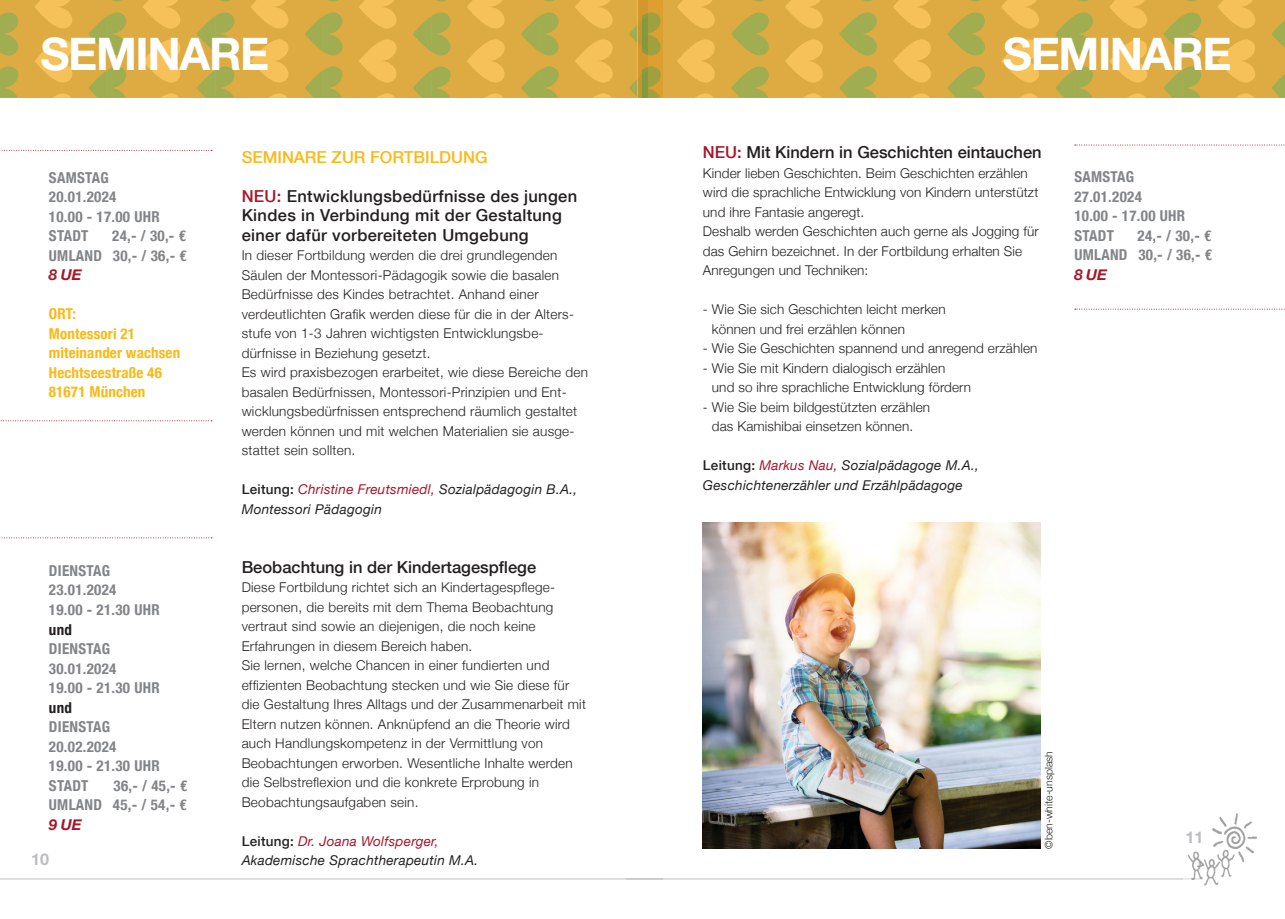
<style>
.page{position:relative;width:1285px;height:919px;background:#fff}
.page>*{position:absolute;margin:0;border:0;box-sizing:border-box;transform-origin:0 0}
.t1{font:700 45px "Helvetica Neue LT Std";letter-spacing:-.03em;color:#fff}
.t2{font:500 16.5px/19.5px "Helvetica Neue";letter-spacing:.02em;color:#231f20}
.t3{font:500 16.5px "Helvetica Neue";color:#231f20}
.t4{font:500 16.5px "Helvetica Neue";color:#fcb814}
.t5{font:500 16.5px "Helvetica Neue";color:#a91428}
.t6{font:700 16.2px "Helvetica Neue LT Std";color:#bcbdc0}
.t7{font:700 condensed 15px/19.5px "Helvetica Neue";letter-spacing:.02em;color:#828487}
.t8{font:700 condensed 15px/19.5px "Helvetica Neue";letter-spacing:.01em;color:#fcb814}
.t9{font:italic 700 15px "Helvetica Neue";color:#a91428}
.t10{font:700 condensed 15px "Helvetica Neue";color:#231f20}
.t11{font:300 13.5px/19.5px "Helvetica Neue";letter-spacing:.02em;color:#231f20}
.t12{font:italic 13.5px/19.5px "Helvetica Neue";letter-spacing:.02em;color:#231f20}
.t13{font:300 10.5px "Helvetica Neue";color:#231f20}
.s1{color:#a91428}
.s2{font-weight:500;font-style:normal}
</style>
<div class="page">
<hr style="left:0;top:878px;width:663px;height:1px;background:#bcbdc0">
<svg style="left:0;top:150px;width:212px;height:1px"></svg>
<svg style="left:0;top:537px;width:212px;height:1px"></svg>
<svg style="left:0;top:420px;width:212px;height:1px"></svg>
<svg style="left:0;top:0;width:637px;height:98px;background:#d7af48"></svg>
<hr style="left:626px;top:878px;width:576px;height:1px;background:#bcbdc0">
<svg style="left:1074px;top:145px;width:211px;height:1px"></svg>
<svg style="left:1074px;top:309px;width:211px;height:1px"></svg>
<img style="left:1183px;top:813px;width:73px;height:73px">
<img style="left:702px;top:522px;width:338px;height:326px">
<svg style="left:628px;top:66px;width:10px;height:31px"></svg>
<svg style="left:628px;top:12px;width:10px;height:44px"></svg>
<svg style="left:638px;top:0;width:646px;height:98px;background:#d7ae47"></svg>
<h1 class="t1" style="left:40px;top:27px;width:230px">SEMINARE</h1>
<p class="t7" style="left:49px;top:167px;width:112px">SAMSTAG<br>20.01.2024<br>10.00 - 17.00 UHR<br>STADT</p>
<p class="t7" style="left:49px;top:226px;width:139px;text-align:right">24,- / 30,- €<br>UMLAND 30,- / 36,- €</p>
<p class="t9" style="left:49px;top:266px;width:34px">8 UE</p>
<p class="t8" style="left:49px;top:304px;width:133px">ORT:<br>MONTESSORI 21<br>MITEINANDER WACHSEN<br>HECHTSEESTRAßE 46<br>81671 MÜNCHEN</p>
<p class="t7" style="left:49px;top:560px;width:112px">DIENSTAG<br>23.01.2024<br>19.00 - 21.30 UHR</p>
<p class="t10" style="left:49px;top:620px;width:25px">UND</p>
<p class="t7" style="left:49px;top:638px;width:112px">DIENSTAG<br>30.01.2024<br>19.00 - 21.30 UHR</p>
<p class="t10" style="left:49px;top:698px;width:25px">UND</p>
<p class="t7" style="left:49px;top:716px;width:112px">DIENSTAG<br>20.02.2024<br>19.00 - 21.30 UHR<br>STADT</p>
<p class="t7" style="left:49px;top:775px;width:140px;text-align:right">36,- / 45,- €<br>UMLAND 45,- / 54,- €</p>
<p class="t9" style="left:49px;top:814px;width:34px">9 UE</p>
<p class="t6" style="left:31px;top:848px;width:20px">10</p>
<p class="t4" style="left:242px;top:147px;width:247px">Seminare zur Fortbildung</p>
<p class="t5" style="left:242px;top:186px;width:12px">NEU</p>
<p class="t2" style="left:242px;top:186px;width:337px;text-indent:35px"><span class="s1">:</span> Entwicklungsbedürfnisse des jungen<br>Kindes in Verbindung mit der Gestaltung einer dafür vorbereiteten Umgebung</p>
<p class="t11" style="left:242px;top:245px;width:348px">In dieser Fortbildung werden die drei grundlegenden Säulen der Montessori-Pädagogik sowie die basalen Bedürfnisse des Kindes betrachtet. Anhand einer verdeutlichten Grafik werden diese für die in der Alters&shy;stufe von 1-3 Jahren wichtigsten Entwicklungsbe&shy;dürfnisse in Beziehung gesetzt.<br>Es wird praxisbezogen erarbeitet, wie diese Bereiche den basalen Bedürfnissen, Montessori-Prinzipien und Ent&shy;wicklungsbedürfnissen entsprechend räumlich gestaltet werden können und mit welchen Materialien sie ausge&shy;stattet sein sollten.</p>
<p class="t12" style="left:242px;top:479px;width:337px"><span class="s2">Leitung:</span> <span class="s1">Christine Freutsmiedl,</span> Sozialpädagogin B.A.,<br>Montessori Pädagogin</p>
<p class="t3" style="left:242px;top:556px;width:296px">Beobachtung in der Kindertagespflege</p>
<p class="t11" style="left:242px;top:577px;width:346px">Diese Fortbildung richtet sich an Kindertagespflege&shy;personen, die bereits mit dem Thema Beobachtung vertraut sind sowie an diejenigen, die noch keine Erfahrungen in diesem Bereich haben.<br>Sie lernen, welche Chancen in einer fundierten und effizienten Beobachtung stecken und wie Sie diese für die Gestaltung Ihres Alltags und der Zusammenarbeit mit Eltern nutzen können. Anknüpfend an die Theorie wird auch Handlungskompetenz in der Vermittlung von Beobachtungen erworben. Wesentliche Inhalte werden die Selbstreflexion und die konkrete Erprobung in Beobachtungsaufgaben sein.</p>
<p class="t12" style="left:242px;top:830px;width:238px"><span class="s2">Leitung:</span> <span class="s1">Dr. Joana Wolfsperger,<br></span>Akademische Sprachtherapeutin M.A.</p>
<h1 class="t1" style="left:1002px;top:27px;width:230px">SEMINARE</h1>
<p class="t5" style="left:702px;top:142px;width:12px">NEU</p>
<p class="t3" style="left:737px;top:142px;width:306px"><span class="s1">:</span> Mit Kindern in Geschichten eintauchen</p>
<p class="t11" style="left:702px;top:163px;width:337px">Kinder lieben Geschichten. Beim Geschichten erzählen wird die sprachliche Entwicklung von Kindern unterstützt und ihre Fantasie angeregt.<br>Deshalb werden Geschichten auch gerne als Jogging für das Gehirn bezeichnet. In der Fortbildung erhalten Sie Anregungen und Techniken:</p>
<p class="t11" style="left:711px;top:299px;width:235px;text-indent:-9px">- Wie Sie sich Geschichten leicht merken können und frei erzählen können</p>
<p class="t11" style="left:702px;top:338px;width:336px">- Wie Sie Geschichten spannend und anregend erzählen</p>
<p class="t11" style="left:711px;top:358px;width:260px;text-indent:-9px">- Wie Sie mit Kindern dialogisch erzählen und so ihre sprachliche Entwicklung fördern</p>
<p class="t11" style="left:702px;top:397px;width:229px;text-align:center">- Wie Sie beim bildgestützten erzählen das Kamishibai einsetzen können.</p>
<p class="t12" style="left:702px;top:455px;width:277px"><span class="s2">Leitung:</span> <span class="s1">Markus Nau,</span> Sozialpädagoge M.A.,<br>Geschichtenerzähler und Erzählpädagoge</p>
<p class="t7" style="left:1074px;top:167px;width:112px">SAMSTAG<br>27.01.2024<br>10.00 - 17.00 UHR<br>STADT</p>
<p class="t7" style="left:1074px;top:225px;width:139px;text-align:right">24,- / 30,- €<br>UMLAND 30,- / 36,- €</p>
<p class="t9" style="left:1074px;top:265px;width:34px">8 UE</p>
<p class="t13" style="left:1042px;top:848px;width:99px;rotate:-90deg">©ben-white-unsplash</p>
<p class="t6" style="left:1185px;top:827px;width:20px">11</p>
</div>
